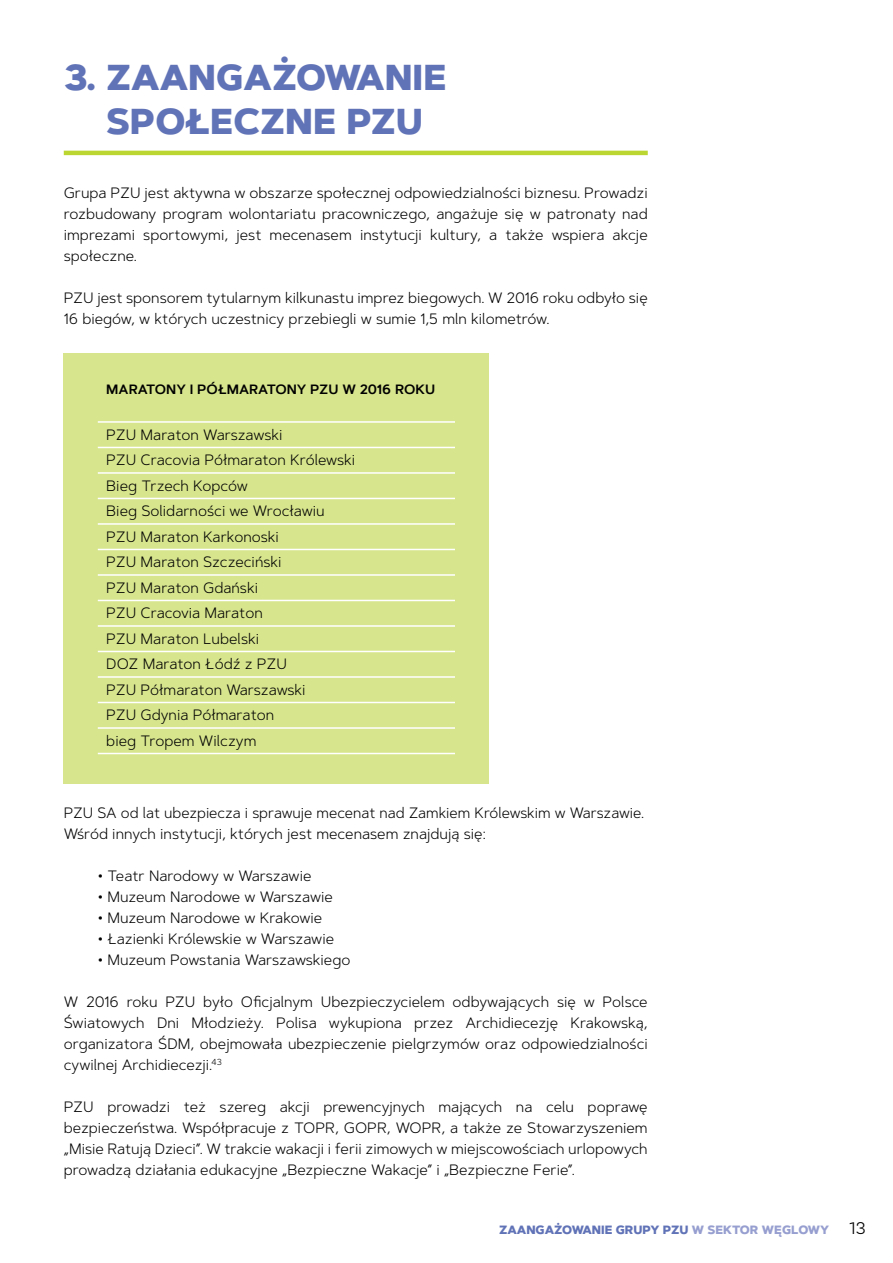
<style>
.page{position:relative;width:893px;height:1263px;background:#fff}
.page>*{position:absolute;margin:0;border:0;box-sizing:border-box;transform-origin:0 0}
.t1{font:800 36px/43.2px "Artegra Sans";color:#6173b7;text-align:center}
.t2{font:300 15px/25.5px "Artegra Sans";color:#000;text-align:justify}
.t3{font:600 13.5px "Artegra Sans";color:#000}
.t4{font:800 12px "Artegra Sans";color:#6173b7}
.s1{color:#979fd0}
.s2{font-family:"Basic Sans Alt";font-weight:300;font-size:18px;color:#000}
</style>
<div class="page">
<hr style="left:64px;top:151px;width:584px;height:4px;background:#bcd631">
<div style="left:64px;top:353px;width:425px;height:430px;background:#d7e58d"></div>
<hr style="left:98px;top:421px;width:357px;height:2px;background:#fff">
<hr style="left:98px;top:447px;width:357px;height:1px;background:#fff">
<hr style="left:98px;top:472px;width:357px;height:2px;background:#fff">
<hr style="left:98px;top:498px;width:357px;height:1px;background:#fff">
<hr style="left:98px;top:523px;width:357px;height:2px;background:#fff">
<hr style="left:98px;top:549px;width:357px;height:1px;background:#fff">
<hr style="left:98px;top:574px;width:357px;height:2px;background:#fff">
<hr style="left:98px;top:600px;width:357px;height:1px;background:#fff">
<hr style="left:98px;top:625px;width:357px;height:2px;background:#fff">
<hr style="left:98px;top:651px;width:357px;height:1px;background:#fff">
<hr style="left:98px;top:676px;width:357px;height:2px;background:#fff">
<hr style="left:98px;top:702px;width:357px;height:1px;background:#fff">
<hr style="left:98px;top:727px;width:357px;height:2px;background:#fff">
<hr style="left:98px;top:753px;width:357px;height:1px;background:#fff">
<h1 class="t1" style="left:64px;top:56px;width:384px">3. ZAANGAŻOWANIE<br>SPOŁECZNE PZU</h1>
<p class="t2" style="left:64px;top:182px;width:585px;line-height:21px">Grupa PZU jest aktywna w obszarze społecznej odpowiedzialności biznesu. Prowadzi rozbudowany program wolontariatu pracowniczego, angażuje się w patronaty nad imprezami sportowymi, jest mecenasem instytucji kultury, a także wspiera akcje społeczne.</p>
<p class="t2" style="left:64px;top:287px;width:585px;line-height:21px">PZU jest sponsorem tytularnym kilkunastu imprez biegowych. W 2016 roku odbyło się<br>16 biegów, w których uczestnicy przebiegli w sumie 1,5 mln kilometrów.</p>
<p class="t3" style="left:106px;top:379px;width:214px">MARATONY I PÓŁMARATONY PZU</p>
<p class="t3" style="left:342px;top:379px;width:94px">W 2016 ROKU</p>
<p class="t2" style="left:106px;top:421px;width:250px;text-align:left">PZU Maraton Warszawski<br>PZU Cracovia Półmaraton Królewski<br>Bieg Trzech Kopców<br>Bieg Solidarności we Wrocławiu<br>PZU Maraton Karkonoski<br>PZU Maraton Szczeciński<br>PZU Maraton Gdański<br>PZU Cracovia Maraton<br>PZU Maraton Lubelski<br>DOZ Maraton Łódź z PZU<br>PZU Półmaraton Warszawski<br>PZU Gdynia Półmaraton<br>bieg Tropem Wilczym</p>
<p class="t2" style="left:64px;top:802px;width:582px;line-height:21px">PZU SA od lat ubezpiecza i sprawuje mecenat nad Zamkiem Królewskim w Warszawie.<br>Wśród innych instytucji, których jest mecenasem znajdują się:</p>
<p class="t2" style="left:98px;top:862px;width:215px">• Teatr Narodowy w Warszawie</p>
<p class="t2" style="left:98px;top:883px;width:237px">• Muzeum Narodowe w Warszawie</p>
<p class="t2" style="left:98px;top:904px;width:226px">• Muzeum Narodowe w Krakowie</p>
<p class="t2" style="left:98px;top:925px;width:238px">• Łazienki Królewskie w Warszawie</p>
<p class="t2" style="left:98px;top:946px;width:254px">• Muzeum Powstania Warszawskiego</p>
<p class="t2" style="left:64px;top:991px;width:585px;line-height:21px">W 2016 roku PZU było Oficjalnym Ubezpieczycielem odbywających się w Polsce Światowych Dni Młodzieży. Polisa wykupiona przez Archidiecezję Krakowską, organizatora ŚDM, obejmowała ubezpieczenie pielgrzymów oraz odpowiedzialności cywilnej Archidiecezji.<sup>43</sup></p>
<p class="t2" style="left:64px;top:1096px;width:585px;line-height:21px">PZU prowadzi też szereg akcji prewencyjnych mających na celu poprawę bezpieczeństwa. Współpracuje z TOPR, GOPR, WOPR, a także ze Stowarzyszeniem „Misie Ratują Dzieci”. W trakcie wakacji i ferii zimowych w miejscowościach urlopowych prowadzą działania edukacyjne „Bezpieczne Wakacje” i „Bezpieczne Ferie”.</p>
<p class="t4" style="left:499px;top:1220px;width:368px">ZAANGAŻOWANIE GRUPY PZU <span class="s1">W SEKTOR WĘGLOWY</span> <span class="s2">13</span></p>
</div>
